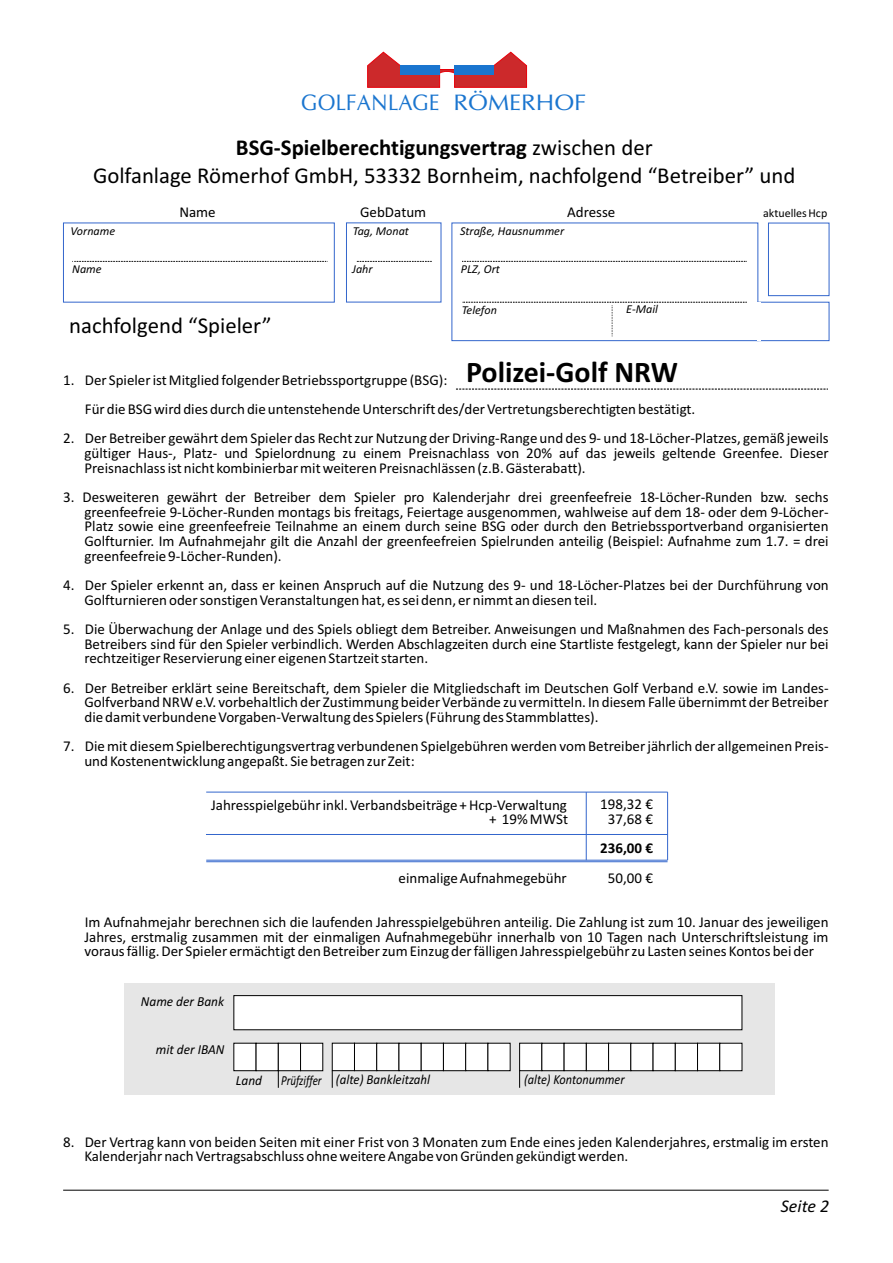
<style>
.page{position:relative;width:893px;height:1263px;background:#fff}
.page>*{position:absolute;margin:0;border:0;box-sizing:border-box;transform-origin:0 0}
.t1{font:700 30px "Calibri";color:#000}
.t2{font:22.8px/27.8px "Calibri";color:#000;text-align:center}
.t3{font:22.5px "CG Omega";color:#1a75cf;scale:.95 1}
.t4{font:italic 18px "Calibri";color:#000}
.t5{font:15px/14.7px "Calibri";color:#000;text-align:justify}
.t6{font:700 15px "Calibri";color:#000}
.t7{font:italic 13.8px "Calibri";color:#000;scale:.79 1}
.t8{font:italic 13.8px "Calibri";color:#000;scale:.96 1}
.t9{font:italic 13.8px "Calibri";color:#000;scale:.89 1}
.t10{font:italic 12.15px "Calibri";color:#000}
.t11{font:12px "Calibri";color:#000}
.s1{font-weight:700}
</style>
<div class="page">
<svg style="left:367px;top:52px;width:160px;height:36px"></svg>
<div style="left:400px;top:66px;width:40px;height:9px;background:#1a75cf"></div>
<div style="left:454px;top:66px;width:40px;height:9px;background:#1a75cf"></div>
<div style="left:452px;top:223px;width:306px;height:118px;border:1px solid #36c"></div>
<div style="left:768px;top:223px;width:61px;height:73px;border:1px solid #36c"></div>
<svg style="left:357px;top:261px;width:75px;height:1px"></svg>
<svg style="left:63px;top:223px;width:272px;height:79px"></svg>
<svg style="left:462px;top:261px;width:285px;height:1px"></svg>
<div style="left:758px;top:302px;width:71px;height:39px;border:1px solid #36c"></div>
<hr style="left:757px;top:302px;width:4px;height:38px;background:#fff">
<svg style="left:463px;top:302px;width:284px;height:35px"></svg>
<hr style="left:206px;top:792px;width:462px;height:1px;background:#36c">
<hr style="left:206px;top:834px;width:462px;height:1px;background:#36c">
<hr style="left:206px;top:860px;width:461px;height:1px;background:#36c">
<hr style="left:206px;top:861px;width:461px;height:1px;background:#36c">
<hr style="left:586px;top:792px;width:1px;height:68px;background:#36c">
<hr style="left:667px;top:792px;width:1px;height:68px;background:#36c">
<svg style="left:456px;top:389px;width:372px;height:1px"></svg>
<hr style="left:63px;top:1190px;width:766px;height:1px;background:#000">
<div style="left:125px;top:983px;width:650px;height:112px;background:#e6e6e6"></div>
<svg style="left:233px;top:1043px;width:90px;height:45px"></svg>
<svg style="left:332px;top:1043px;width:178px;height:45px"></svg>
<svg style="left:519px;top:1043px;width:223px;height:45px"></svg>
<svg style="left:234px;top:995px;width:508px;height:35px;background:#f1f1f1"></svg>
<h3 class="t3" style="left:301px;top:94px;width:302px">GOLFANLAGE RÖMERHOF</h3>
<h2 class="t2" style="left:93px;top:136px;width:704px"><span class="s1">BSG-Spielberechtigungsvertrag</span> zwischen der<br>Golfanlage Römerhof GmbH, 53332 Bornheim, nachfolgend “Betreiber” und</h2>
<p class="t5" style="left:179px;top:206px;width:38px">Name</p>
<p class="t5" style="left:360px;top:206px;width:68px">GebDatum</p>
<p class="t5" style="left:567px;top:206px;width:50px">Adresse</p>
<p class="t11" style="left:763px;top:208px;width:66px">aktuelles Hcp</p>
<p class="t10" style="left:71px;top:226px;width:46px">Vorname</p>
<p class="t10" style="left:72px;top:264px;width:31px">Name</p>
<h2 class="t2" style="left:69px;top:314px;width:204px">nachfolgend “Spieler”</h2>
<p class="t10" style="left:353px;top:226px;width:58px">Tag, Monat</p>
<p class="t10" style="left:352px;top:264px;width:22px">Jahr</p>
<p class="t10" style="left:460px;top:226px;width:106px">Straße, Hausnummer</p>
<p class="t10" style="left:461px;top:264px;width:40px">PLZ, Ort</p>
<p class="t10" style="left:462px;top:305px;width:37px">Telefon</p>
<p class="t10" style="left:626px;top:304px;width:33px">E-Mail</p>
<h1 class="t1" style="left:466px;top:360px;width:213px">Polizei-Golf NRW</h1>
<p class="t5" style="left:85px;top:366px;width:612px;line-height:29.2px;text-indent:-22px">1. Der Spieler ist Mitglied folgender Betriebssportgruppe (BSG):<br>Für die BSG wird dies durch die untenstehende Unterschrift des/der Vertretungsberechtigten bestätigt.</p>
<p class="t5" style="left:84px;top:432px;width:746px;text-indent:-21px">2. Der Betreiber gewährt dem Spieler das Recht zur Nutzung der Driving-Range und des 9- und 18-Löcher-Platzes, gemäß jeweils gültiger Haus-, Platz- und Spielordnung zu einem Preisnachlass von 20% auf das jeweils geltende Greenfee. Dieser Preisnachlass ist nicht kombinierbar mit weiteren Preisnachlässen (z.B. Gästerabatt).</p>
<p class="t5" style="left:84px;top:491px;width:746px;text-indent:-21px">3. Desweiteren gewährt der Betreiber dem Spieler pro Kalenderjahr drei greenfeefreie 18-Löcher-Runden bzw. sechs greenfeefreie 9-Löcher-Runden montags bis freitags, Feiertage ausgenommen, wahlweise auf dem 18- oder dem 9-Löcher-Platz sowie eine greenfeefreie Teilnahme an einem durch seine BSG oder durch den Betriebssportverband organisierten Golfturnier. Im Aufnahmejahr gilt die Anzahl der greenfeefreien Spielrunden anteilig (Beispiel: Aufnahme zum 1.7. = drei greenfeefreie 9-Löcher-Runden).</p>
<p class="t5" style="left:84px;top:579px;width:746px;text-indent:-21px">4. Der Spieler erkennt an, dass er keinen Anspruch auf die Nutzung des 9- und 18-Löcher-Platzes bei der Durchführung von<br>Golfturnieren oder sonstigen Veranstaltungen hat, es sei denn, er nimmt an diesen teil.</p>
<p class="t5" style="left:84px;top:623px;width:746px;text-indent:-21px">5. Die Überwachung der Anlage und des Spiels obliegt dem Betreiber. Anweisungen und Maßnahmen des Fach-personals des Betreibers sind für den Spieler verbindlich. Werden Abschlagzeiten durch eine Startliste festgelegt, kann der Spieler nur bei rechtzeitiger Reservierung einer eigenen Startzeit starten.</p>
<p class="t5" style="left:84px;top:681px;width:746px;text-indent:-21px">6. Der Betreiber erklärt seine Bereitschaft, dem Spieler die Mitgliedschaft im Deutschen Golf Verband e.V. sowie im Landes-Golfverband NRW e.V. vorbehaltlich der Zustimmung beider Verbände zu vermitteln. In diesem Falle übernimmt der Betreiber die damit verbundene Vorgaben-Verwaltung des Spielers (Führung des Stammblattes).</p>
<p class="t5" style="left:84px;top:740px;width:746px;text-indent:-21px">7. Die mit diesem Spielberechtigungsvertrag verbundenen Spielgebühren werden vom Betreiber jährlich der allgemeinen Preis&shy;und Kostenentwicklung angepaßt. Sie betragen zur Zeit:</p>
<p class="t5" style="left:211px;top:799px;width:358px;text-align:right">Jahresspielgebühr inkl. Verbandsbeiträge + Hcp-Verwaltung + 19% MWSt</p>
<p class="t5" style="left:600px;top:798px;width:54px;text-align:center">198,32 €<br>37,68 €</p>
<p class="t6" style="left:600px;top:842px;width:54px">236,00 €</p>
<p class="t5" style="left:608px;top:871px;width:47px">50,00 €</p>
<p class="t5" style="left:399px;top:872px;width:170px">einmalige Aufnahmegebühr</p>
<p class="t5" style="left:84px;top:916px;width:746px">Im Aufnahmejahr berechnen sich die laufenden Jahresspielgebühren anteilig. Die Zahlung ist zum 10. Januar des jeweiligen Jahres, erstmalig zusammen mit der einmaligen Aufnahmegebühr innerhalb von 10 Tagen nach Unterschriftsleistung im voraus fällig. Der Spieler ermächtigt den Betreiber zum Einzug der fälligen Jahresspielgebühr zu Lasten seines Kontos bei der</p>
<p class="t8" style="left:141px;top:995px;width:88px">Name der Bank</p>
<p class="t8" style="left:156px;top:1043px;width:73px">mit der IBAN</p>
<p class="t8" style="left:236px;top:1074px;width:29px">Land</p>
<p class="t7" style="left:281px;top:1074px;width:190px">Prüfziffer (alte) Bankleitzahl</p>
<p class="t9" style="left:524px;top:1074px;width:114px">(alte) Kontonummer</p>
<p class="t5" style="left:84px;top:1135px;width:746px;text-indent:-21px">8. Der Vertrag kann von beiden Seiten mit einer Frist von 3 Monaten zum Ende eines jeden Kalenderjahres, erstmalig im ersten<br>Kalenderjahr nach Vertragsabschluss ohne weitere Angabe von Gründen gekündigt werden.</p>
<p class="t4" style="left:781px;top:1198px;width:50px">Seite 2</p>
</div>
